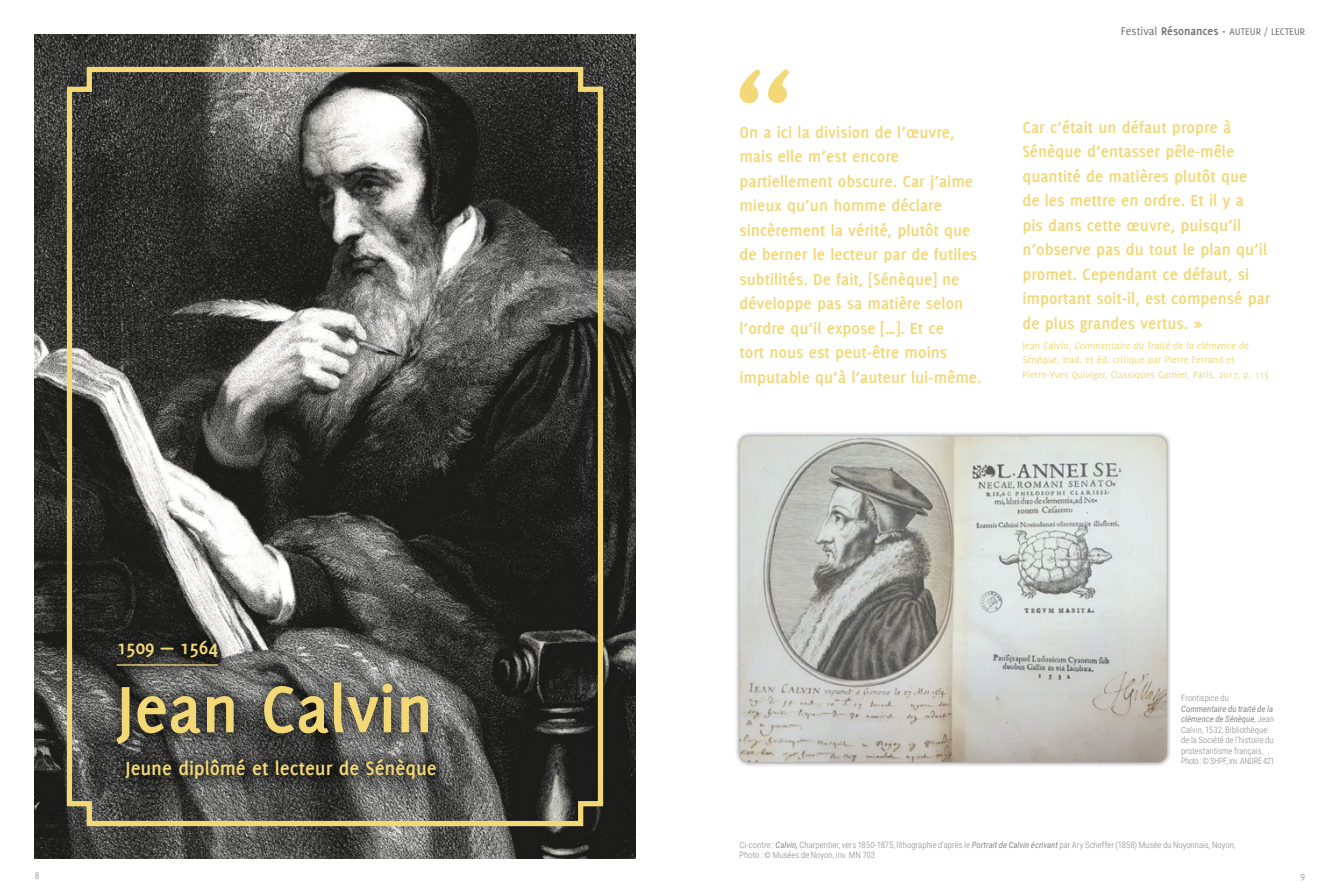
<style>
.page{position:relative;width:1340px;height:893px;background:#fff}
.page>*{position:absolute;margin:0;border:0;box-sizing:border-box;transform-origin:0 0}
.t1{font:700 71.75px "Delicious";color:#f2d877}
.t2{font:700 21px "Delicious";letter-spacing:-.005em;color:#f2d877}
.t3{font:700 17.5px/24.5px "Delicious";color:#f2d877}
.t4{font:10.5px/14.7px "Delicious";color:#f2d877}
.t5{font:10.5px "Delicious";color:#706f6f}
.t6{font:10.5px "Delicious";color:#9d9d9c}
.t7{font:300 8.75px/10.5px "Roboto Condensed";color:#878787}
.s1{font-size:12.25px}
.s2{font-weight:700;font-size:12.25px}
.s3{font-style:italic}
.s4{font-weight:400;font-style:italic}
</style>
<div class="page">
<img style="left:35px;top:35px;width:600px;height:823px">
<div style="left:735px;top:432px;width:436px;height:335px;background:#000;opacity:.5"></div>
<img style="left:739px;top:436px;width:427px;height:326px">
<svg style="left:64px;top:64px;width:541px;height:765px;background:#52514c"></svg>
<svg style="left:739px;top:69px;width:50px;height:34px"></svg>
<p class="t2" style="left:117px;top:635px;width:102px">1509 — 1564</p>
<h1 class="t1" style="left:117px;top:668px;width:318px">Jean Calvin</h1>
<p class="t2" style="left:125px;top:756px;width:313px">Jeune diplômé et lecteur de Sénèque</p>
<p class="t3" style="left:739px;top:119px;width:244px">On a ici la division de l’œuvre, mais elle m’est encore partiellement obscure. Car j’aime mieux qu’un homme déclare sincèrement la vérité, plutôt que de berner le lecteur par de futiles subtilités. De fait, [Sénèque] ne développe pas sa matière selon l’ordre qu’il expose […]. Et ce<br>tort nous est peut-être moins imputable qu’à l’auteur lui-même.</p>
<p class="t5" style="left:1120px;top:25px;width:186px"><span class="s1">Festival</span> <span class="s2">Résonances -</span> AUTEUR / LECTEUR</p>
<p class="t3" style="left:1022px;top:115px;width:250px">Car c’était un défaut propre à<br>Sénèque d’entasser pêle-mêle quantité de matières plutôt que<br>de les mettre en ordre. Et il y a<br>pis dans cette œuvre, puisqu’il n’observe pas du tout le plan qu’il promet. Cependant ce défaut, si important soit-il, est compensé par de plus grandes vertus. »</p>
<p class="t4" style="left:1022px;top:338px;width:248px">Jean Calvin, <span class="s3">Commentaire du Traité de la clémence de<br>Sénèque</span>, trad. et éd. critique par Pierre Ferrand et<br>Pierre-Yves Quiviger, Classiques Garnier, Paris, 2017, p. 115</p>
<p class="t7" style="left:1181px;top:692px;width:49px">Frontispice du</p>
<p class="t7" style="left:1181px;top:703px;width:95px"><span class="s4">Commentaire du traité de la clémence de Sénèque</span>, Jean<br>Calvin, 1532, Bibliothèque de la Société de l’histoire du protestantisme français,<br>Photo :© SHPF, inv.ANDRE 421</p>
<p class="t7" style="left:739px;top:839px;width:497px">Ci-contre : <span class="s4">Calvin,</span> Charpentier, vers 1850-1875, lithographie d’après le <span class="s4">Portrait de Calvin écrivant</span> par Ary Scheffer (1858) Musée du Noyonnais, Noyon,<br>Photo : © Musées de Noyon, inv. MN 703</p>
<p class="t6" style="left:35px;top:870px;width:6px">8</p>
<p class="t6" style="left:1300px;top:870px;width:6px">9</p>
</div>
